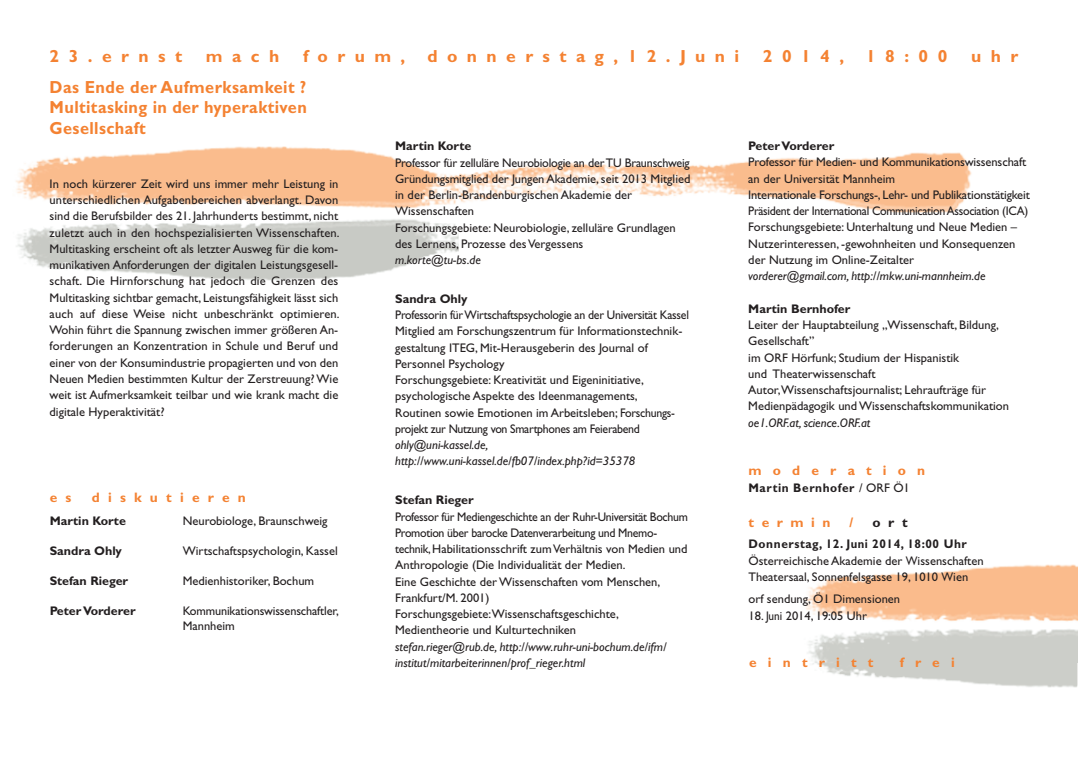
<style>
.page{position:relative;width:1081px;height:773px;background:#fff}
.page>*{position:absolute;margin:0;border:0;box-sizing:border-box;transform-origin:0 0}
.t1{font:700 17.5px/20px "Gill Sans";letter-spacing:.025em;color:#f48232;text-align:justify;scale:.93 1}
.t2{font:700 17.5px "Gill Sans";letter-spacing:.025em;color:#f48232}
.t3{font:700 17.5px "Gill Sans";letter-spacing:.54em;color:#f48232}
.t4{font:700 13.75px "Gill Sans";letter-spacing:.815em;color:#f48232}
.t5{font:700 13.75px "Gill Sans";letter-spacing:.6em;color:#f48232}
.t6{font:700 13.75px "Gill Sans";color:#231f20}
.t7{font:12.5px/16.2px "Gill Sans";color:#231f20}
.t8{font:12.5px/16.2px "Gill Sans";color:#231f20;scale:.95 1}
.t9{font:italic 12.5px/16.2px "Gill Sans";color:#231f20}
.t10{font:700 12.5px "Gill Sans";color:#231f20}
.t11{font:700 12.5px "Gill Sans";letter-spacing:.05em;color:#231f20;scale:.95 1}
.s1{font-weight:400}
</style>
<div class="page">
<img style="left:16px;top:223px;width:442px;height:58px">
<img style="left:16px;top:146px;width:956px;height:77px">
<img style="left:804px;top:564px;width:273px;height:37px">
<img style="left:805px;top:601px;width:272px;height:87px">
<h1 class="t2" style="left:50px;top:49px;width:134px">23.ernst</h1>
<h1 class="t2" style="left:206px;top:49px;width:75px">mach</h1>
<h1 class="t2" style="left:303px;top:49px;width:104px">forum,</h1>
<h1 class="t3" style="left:427px;top:49px;width:313px">donnerstag,12.Juni</h1>
<h1 class="t2" style="left:763px;top:49px;width:83px">2014,</h1>
<h1 class="t2" style="left:866px;top:49px;width:83px">18:00</h1>
<h1 class="t2" style="left:971px;top:49px;width:49px">uhr</h1>
<h1 class="t1" style="left:50px;top:79px;width:278px">Das Ende der Aufmerksamkeit ?<br>Multitasking in der hyperaktiven Gesellschaft</h1>
<p class="t7" style="left:50px;top:177px;width:291px;text-align:justify">In noch kürzerer Zeit wird uns immer mehr Leistung in unterschiedlichen Aufgabenbereichen abverlangt. Davon sind die Berufsbilder des 21. Jahrhunderts bestimmt, nicht zuletzt auch in den hochspezialisierten Wissenschaften.<br>Multitasking erscheint oft als letzter Ausweg für die kom&shy;munikativen Anforderungen der digitalen Leistungsgesell&shy;schaft. Die Hirnforschung hat jedoch die Grenzen des Multitasking sichtbar gemacht, Leistungsfähigkeit lässt sich auch auf diese Weise nicht unbeschränkt optimieren.<br>Wohin führt die Spannung zwischen immer größeren An&shy;forderungen an Konzentration in Schule und Beruf und einer von der Konsumindustrie propagierten und von den Neuen Medien bestimmten Kultur der Zerstreuung? Wie weit ist Aufmerksamkeit teilbar und wie krank macht die digitale Hyperaktivität?</p>
<p class="t4" style="left:50px;top:492px;width:23px">e s</p>
<p class="t5" style="left:92px;top:492px;width:156px">diskutieren</p>
<p class="t10" style="left:50px;top:515px;width:78px">Martin Korte</p>
<p class="t10" style="left:50px;top:545px;width:74px">Sandra Ohly</p>
<p class="t10" style="left:50px;top:575px;width:80px">Stefan Rieger</p>
<p class="t10" style="left:50px;top:605px;width:87px">PeterVorderer</p>
<p class="t7" style="left:183px;top:513px;width:146px">Neurobiologe, Braunschweig</p>
<p class="t7" style="left:183px;top:543px;width:157px">Wirtschaftspsychologin, Kassel</p>
<p class="t7" style="left:183px;top:573px;width:133px">Medienhistoriker, Bochum</p>
<p class="t7" style="left:183px;top:604px;width:157px;line-height:15px">Kommunikationswissenschaftler,<br>Mannheim</p>
<p class="t10" style="left:395px;top:141px;width:78px">Martin Korte</p>
<p class="t7" style="left:395px;top:155px;width:297px">Professor für zelluläre Neurobiologie an derTU Braunschweig Gründungsmitglied der Jungen Akademie, seit 2013 Mitglied in der Berlin-Brandenburgischen Akademie der Wissenschaften<br>Forschungsgebiete: Neurobiologie, zelluläre Grundlagen des Lernens, Prozesse desVergessens</p>
<p class="t9" style="left:395px;top:253px;width:87px">m.korte@tu-bs.de</p>
<p class="t10" style="left:395px;top:294px;width:74px">Sandra Ohly</p>
<p class="t8" style="left:395px;top:308px;width:311px">Professorin fürWirtschaftspsychologie an der Universität Kassel Mitglied am Forschungszentrum für Informationstechnik&shy;gestaltung ITEG, Mit-Herausgeberin des Journal of Personnel Psychology<br>Forschungsgebiete: Kreativität und Eigeninitiative, psychologische Aspekte des Ideenmanagements,<br>Routinen sowie Emotionen im Arbeitsleben; Forschungs&shy;projekt zur Nutzung von Smartphones am Feierabend</p>
<p class="t9" style="left:395px;top:438px;width:242px">ohly@uni-kassel.de, http://www.uni-kassel.de/fb07/index.php?id=35378</p>
<p class="t10" style="left:395px;top:495px;width:80px">Stefan Rieger</p>
<p class="t8" style="left:395px;top:509px;width:310px">Professor für Mediengeschichte an der Ruhr-Universität Bochum Promotion über barocke Datenverarbeitung und Mnemo&shy;technik,Habilitationsschrift zumVerhältnis von Medien und Anthropologie (Die Individualität der Medien.<br>Eine Geschichte derWissenschaften vom Menschen, Frankfurt/M. 2001)<br>Forschungsgebiete:Wissenschaftsgeschichte, Medientheorie und Kulturtechniken</p>
<p class="t9" style="left:395px;top:639px;width:273px">stefan.rieger@rub.de, http://www.ruhr-uni-bochum.de/ifm/ institut/mitarbeiterinnen/prof_rieger.html</p>
<p class="t10" style="left:748px;top:141px;width:87px">PeterVorderer</p>
<p class="t7" style="left:748px;top:155px;width:283px">Professor für Medien- und Kommunikationswissenschaft an der Universität Mannheim<br>Internationale Forschungs-, Lehr- und Publikationstätigkeit Präsident der International CommunicationAssociation (ICA)<br>Forschungsgebiete: Unterhaltung und Neue Medien – Nutzerinteressen, -gewohnheiten und Konsequenzen der Nutzung im Online-Zeitalter</p>
<p class="t9" style="left:748px;top:269px;width:239px">vorderer@gmail.com, http://mkw.uni-mannheim.de</p>
<p class="t10" style="left:748px;top:304px;width:104px">Martin Bernhofer</p>
<p class="t7" style="left:748px;top:318px;width:262px">Leiter der Hauptabteilung „Wissenschaft, Bildung, Gesellschaft”<br>im ORF Hörfunk; Studium der Hispanistik<br>und Theaterwissenschaft Autor,Wissenschaftsjournalist; Lehraufträge für Medienpädagogik undWissenschaftskommunikation</p>
<p class="t9" style="left:748px;top:415px;width:124px">oe1.ORF.at, science.ORF.at</p>
<p class="t4" style="left:748px;top:464px;width:178px">moderation</p>
<p class="t11" style="left:748px;top:483px;width:171px">Martin Bernhofer <span class="s1">/ ORF Ö1</span></p>
<p class="t4" style="left:748px;top:517px;width:84px">termin</p>
<p class="t4" style="left:849px;top:517px;width:5px">/</p>
<p class="t6" style="left:872px;top:517px;width:37px">ort</p>
<p class="t11" style="left:748px;top:539px;width:231px">Donnerstag, 12. Juni 2014, 18:00 Uhr</p>
<p class="t7" style="left:748px;top:553px;width:237px">Österreichische Akademie der Wissenschaften<br>Theatersaal, Sonnenfelsgasse 19, 1010 Wien</p>
<p class="t7" style="left:748px;top:592px;width:153px">orf sendung, Ö1 Dimensionen</p>
<p class="t7" style="left:748px;top:608px;width:120px">18. Juni 2014, 19:05 Uhr</p>
<p class="t4" style="left:749px;top:657px;width:126px">eintritt</p>
<p class="t4" style="left:900px;top:657px;width:56px">frei</p>
</div>
